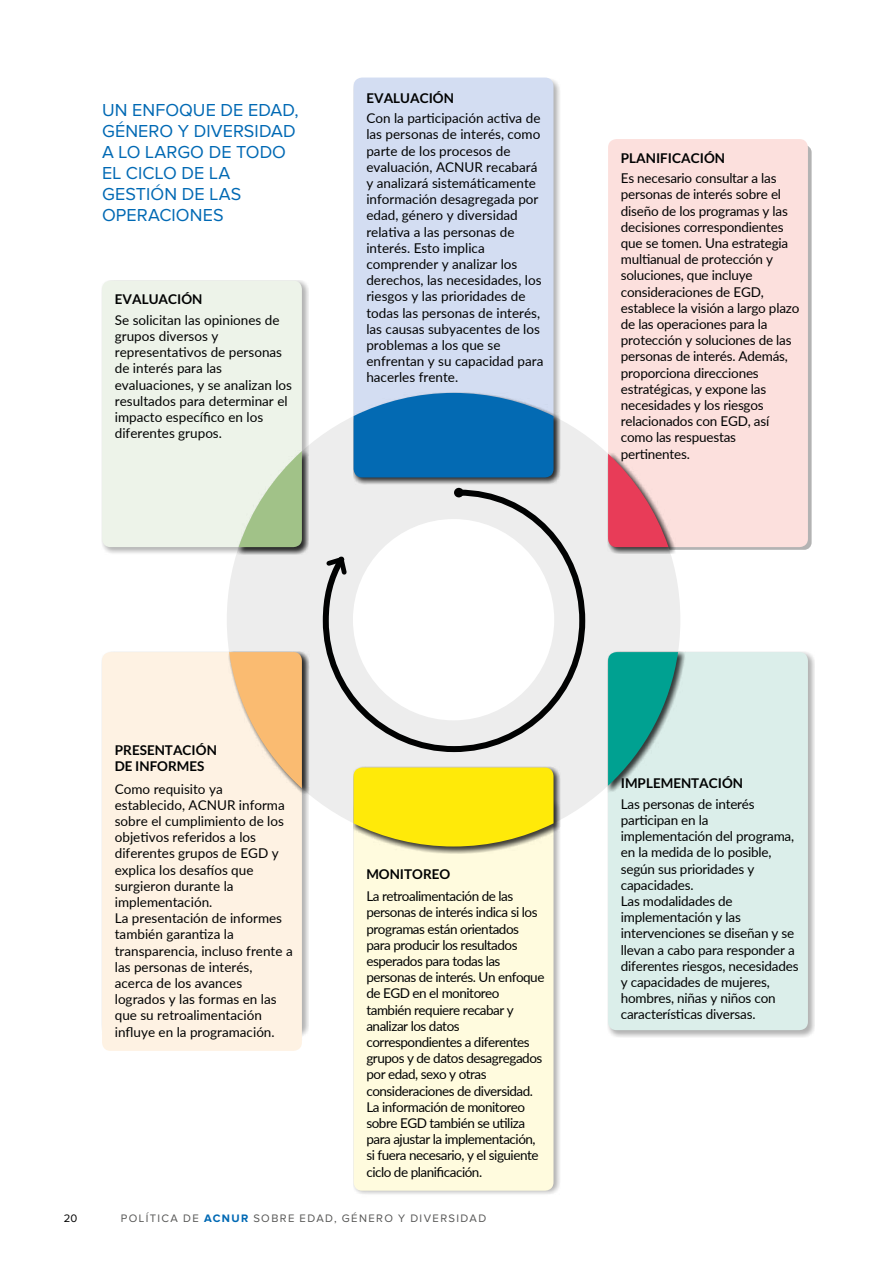
<style>
.page{position:relative;width:893px;height:1263px;background:#fff}
.page>*{position:absolute;margin:0;border:0;box-sizing:border-box;transform-origin:0 0}
.t1{font:18px/21px "Proxima Nova";letter-spacing:.005em;color:#0069b4}
.t2{font:13.5px/16.2px "Lato";letter-spacing:-.015em;color:#010202}
.t3{font:13.5px/16.2px "Lato";letter-spacing:-.035em;color:#010202}
.t4{font:700 13.5px/16.2px "Lato";color:#010202}
.t5{font:11.25px "Proxima Nova";letter-spacing:.125em;color:#575756}
.t6{font:11.25px "Proxima Nova";color:#000}
.s1{font-weight:700;color:#0069b4}
</style>
<div class="page">
<div style="left:613px;top:145px;width:199px;height:405px;background:#b3b3b3;border-radius:7px"></div>
<div style="left:227px;top:393px;width:453px;height:453px;background:#ededed;border-radius:50%"></div>
<svg style="left:353px;top:77px;width:207px;height:408px"></svg>
<div style="left:354px;top:78px;width:199px;height:399px;background:#d3ddf2;border-radius:9px"></div>
<div style="left:608px;top:139px;width:200px;height:408px;background:#fce0dd;border-radius:9px"></div>
<svg style="left:607px;top:651px;width:208px;height:386px"></svg>
<div style="left:608px;top:652px;width:200px;height:378px;background:#dbeeea;border-radius:9px"></div>
<svg style="left:353px;top:854px;width:207px;height:340px;background:#dadad7"></svg>
<div style="left:354px;top:767px;width:199px;height:424px;background:#fffbde;border-radius:9px"></div>
<svg style="left:102px;top:652px;width:207px;height:399px"></svg>
<div style="left:102px;top:652px;width:200px;height:399px;background:#fef2e3;border-radius:9px"></div>
<svg style="left:102px;top:280px;width:207px;height:274px"></svg>
<div style="left:102px;top:281px;width:200px;height:266px;background:#edf3e9;border-radius:9px"></div>
<svg style="left:353px;top:392px;width:208px;height:92px;background:#8d949a"></svg>
<svg style="left:354px;top:393px;width:199px;height:84px;background:#1573b8"></svg>
<svg style="left:607px;top:453px;width:68px;height:101px"></svg>
<svg style="left:608px;top:454px;width:60px;height:93px"></svg>
<svg style="left:607px;top:651px;width:78px;height:141px"></svg>
<svg style="left:608px;top:652px;width:70px;height:134px"></svg>
<svg style="left:353px;top:767px;width:208px;height:87px"></svg>
<svg style="left:354px;top:767px;width:199px;height:79px;background:#f7e417"></svg>
<svg style="left:228px;top:651px;width:81px;height:144px"></svg>
<svg style="left:229px;top:652px;width:73px;height:136px"></svg>
<svg style="left:238px;top:450px;width:71px;height:104px"></svg>
<svg style="left:239px;top:451px;width:63px;height:96px"></svg>
<svg style="left:322px;top:487px;width:264px;height:266px"></svg>
<div style="left:454px;top:488px;width:10px;height:9px;background:#010202;border-radius:50%"></div>
<svg style="left:323px;top:553px;width:27px;height:25px"></svg>
<div style="left:353px;top:519px;width:201px;height:201px;background:#fff;border-radius:50%"></div>
<h1 class="t1" style="left:102px;top:101px;width:198px">UN ENFOQUE DE EDAD,<br>GÉNERO Y DIVERSIDAD<br>A LO LARGO DE TODO<br>EL CICLO DE LA<br>GESTIÓN DE LAS<br>OPERACIONES</h1>
<p class="t4" style="left:115px;top:291px;width:89px">EVALUACIÓN</p>
<p class="t2" style="left:115px;top:311px;width:179px">Se solicitan las opiniones de grupos diversos y representativos de personas de interés para las evaluaciones, y se analizan los resultados para determinar el impacto específico en los diferentes grupos.</p>
<p class="t4" style="left:366px;top:89px;width:89px">EVALUACIÓN</p>
<p class="t2" style="left:366px;top:110px;width:178px">Con la participación activa de las personas de interés, como parte de los procesos de evaluación, ACNUR recabará y analizará sistemáticamente información desagregada por edad, género y diversidad relativa a las personas de interés. Esto implica comprender y analizar los derechos, las necesidades, los riesgos y las prioridades de todas las personas de interés, las causas subyacentes de los problemas a los que se enfrentan y su capacidad para hacerles frente.</p>
<p class="t4" style="left:621px;top:149px;width:106px">PLANIFICACIÓN</p>
<p class="t2" style="left:621px;top:170px;width:180px">Es necesario consultar a las personas de interés sobre el diseño de los programas y las decisiones correspondientes que se tomen. Una estrategia multianual de protección y soluciones, que incluye consideraciones de EGD, establece la visión a largo plazo de las operaciones para la protección y soluciones de las personas de interés. Además, proporciona direcciones estratégicas, y expone las necesidades y los riesgos relacionados con EGD, así como las respuestas pertinentes.</p>
<p class="t4" style="left:115px;top:742px;width:104px">PRESENTACIÓN<br>DE INFORMES</p>
<p class="t2" style="left:115px;top:780px;width:179px">Como requisito ya establecido, ACNUR informa sobre el cumplimiento de los objetivos referidos a los diferentes grupos de EGD y explica los desafíos que surgieron durante la implementación.<br>La presentación de informes también garantiza la transparencia, incluso frente a las personas de interés, acerca de los avances logrados y las formas en las que su retroalimentación influye en la programación.</p>
<p class="t4" style="left:366px;top:865px;width:85px">MONITOREO</p>
<p class="t3" style="left:366px;top:887px;width:180px">La retroalimentación de las personas de interés indica si los programas están orientados para producir los resultados esperados para todas las personas de interés. Un enfoque de EGD en el monitoreo también requiere recabar y analizar los datos correspondientes a diferentes grupos y de datos desagregados por edad, sexo y otras consideraciones de diversidad.<br>La información de monitoreo sobre EGD también se utiliza para ajustar la implementación, si fuera necesario, y el siguiente ciclo de planificación.</p>
<p class="t6" style="left:64px;top:1213px;width:15px">20</p>
<p class="t5" style="left:121px;top:1213px;width:367px">POLÍTICA DE <span class="s1">ACNUR</span> SOBRE EDAD, GÉNERO Y DIVERSIDAD</p>
<p class="t4" style="left:621px;top:775px;width:124px">IMPLEMENTACIÓN</p>
<p class="t2" style="left:621px;top:795px;width:179px">Las personas de interés participan en la implementación del programa, en la medida de lo posible, según sus prioridades y capacidades.<br>Las modalidades de implementación y las intervenciones se diseñan y se llevan a cabo para responder a diferentes riesgos, necesidades y capacidades de mujeres, hombres, niñas y niños con características diversas.</p>
</div>
